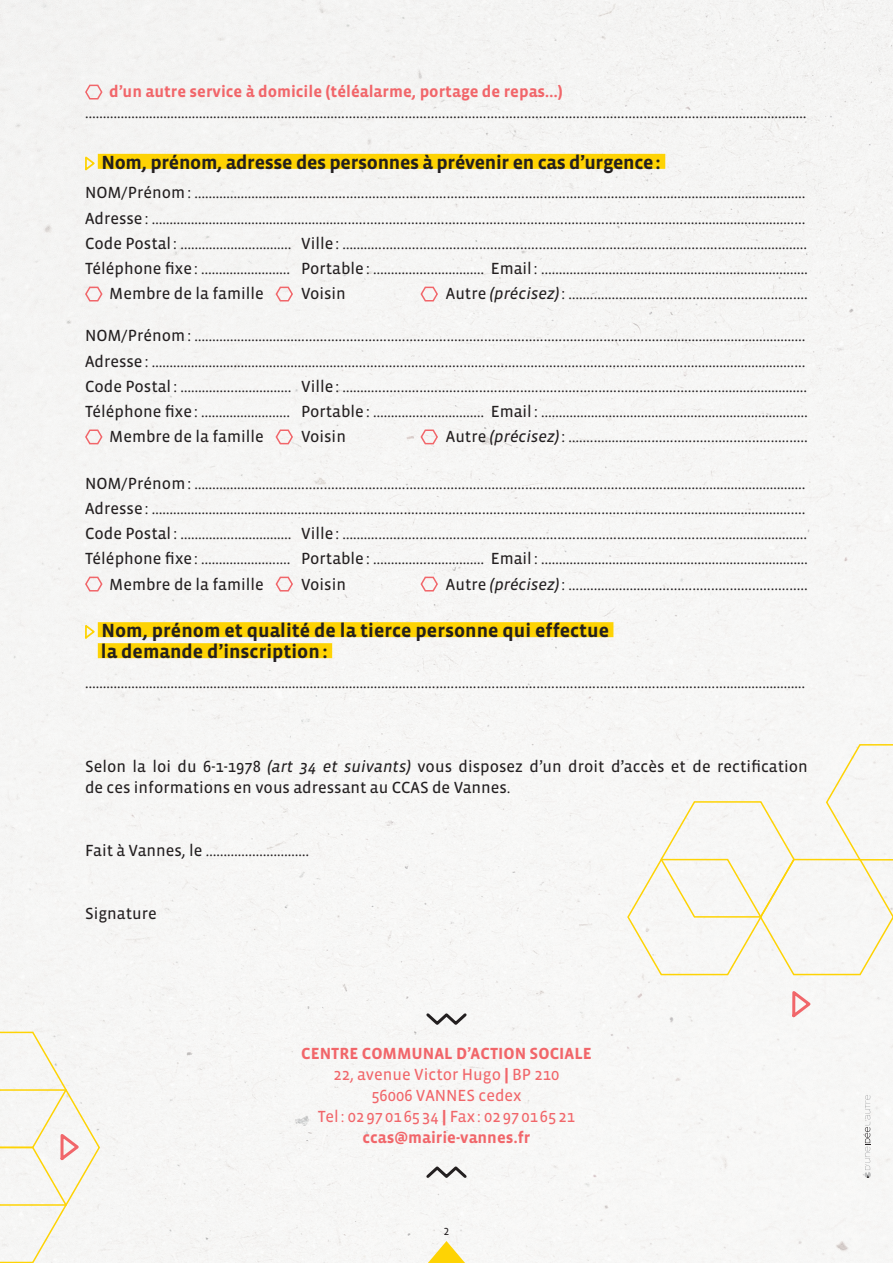
<style>
.page{position:relative;width:893px;height:1263px;background:#f6f6f4}
.page>*{position:absolute;margin:0;border:0;box-sizing:border-box;transform-origin:0 0}
.t1{font:700 19.5px/21px "Vista Sans";color:#231f20}
.t2{font:16.5px/21px "Vista Sans Reg";color:#231f20}
.t3{font:700 16.5px "Vista Sans";color:#f1666a}
.t4{font:16.5px/21px "Vista Sans Reg";color:#f1666a;text-align:center}
.t5{font:10.5px "Vista Sans Alt Reg";color:#231f20}
.s1{font-style:italic}
.s2{font-family:"Vista Sans";font-weight:900}
</style>
<div class="page">
<svg style="left:410px;top:1241px;width:73px;height:22px"></svg>
<svg style="left:424px;top:1010px;width:45px;height:17px"></svg>
<svg style="left:424px;top:1164px;width:45px;height:17px"></svg>
<svg style="left:863px;top:1095px;width:8px;height:84px"></svg>
<div style="left:98px;top:154px;width:567px;height:15px;background:#fed304"></div>
<div style="left:98px;top:622px;width:515px;height:15px;background:#fed304"></div>
<div style="left:98px;top:643px;width:234px;height:15px;background:#fed304"></div>
<svg style="left:83px;top:154px;width:14px;height:18px"></svg>
<svg style="left:83px;top:622px;width:14px;height:18px"></svg>
<svg style="left:84px;top:83px;width:19px;height:17px"></svg>
<svg style="left:84px;top:285px;width:19px;height:17px"></svg>
<svg style="left:84px;top:428px;width:19px;height:17px"></svg>
<svg style="left:84px;top:575px;width:19px;height:17px"></svg>
<svg style="left:275px;top:285px;width:19px;height:17px"></svg>
<svg style="left:275px;top:428px;width:19px;height:17px"></svg>
<svg style="left:275px;top:575px;width:19px;height:17px"></svg>
<svg style="left:420px;top:285px;width:19px;height:17px"></svg>
<svg style="left:420px;top:428px;width:19px;height:17px"></svg>
<svg style="left:420px;top:575px;width:19px;height:17px"></svg>
<div style="left:626px;top:743px;width:267px;height:233px;background:#f7f6f6"></div>
<svg style="left:790px;top:986px;width:24px;height:34px"></svg>
<svg style="left:0;top:1030px;width:101px;height:233px"></svg>
<p class="t3" style="left:109px;top:83px;width:455px">d’un autre service à domicile (téléalarme, portage de repas…)</p>
<p class="t2" style="left:85px;top:103px;width:723px">………………………………………………………………...................................................................................................………………………</p>
<p class="t1" style="left:101px;top:152px;width:561px">Nom, prénom, adresse des personnes à prévenir en cas d’urgence:</p>
<p class="t2" style="left:85px;top:183px;width:722px">NOM/Prénom: ………………………….................................................................................................………………………………….</p>
<p class="t2" style="left:85px;top:208px;width:722px">Adresse: ………………………………………………..............................................................................................………………………....</p>
<p class="t2" style="left:85px;top:233px;width:724px">Code Postal: …………...……………. Ville: ………..............................................................................................…………………..</p>
<p class="t2" style="left:85px;top:258px;width:724px">Téléphone fixe: ……………………. Portable: …………....…………… Email: …………………………………………………………………</p>
<p class="t2" style="left:109px;top:284px;width:156px">Membre de la famille</p>
<p class="t2" style="left:301px;top:284px;width:46px">Voisin</p>
<p class="t2" style="left:446px;top:284px;width:364px">Autre <span class="s1">(précisez)</span>: ……..……..……...........................................</p>
<p class="t2" style="left:85px;top:326px;width:722px">NOM/Prénom: ………………………….................................................................................................………………………………….</p>
<p class="t2" style="left:85px;top:351px;width:722px">Adresse: ………………………………………………..............................................................................................………………………....</p>
<p class="t2" style="left:85px;top:376px;width:724px">Code Postal: …………...……………. Ville: ………..............................................................................................…………………..</p>
<p class="t2" style="left:85px;top:401px;width:724px">Téléphone fixe: ……………………. Portable: …………....…………… Email: …………………………………………………………………</p>
<p class="t2" style="left:109px;top:427px;width:156px">Membre de la famille</p>
<p class="t2" style="left:301px;top:427px;width:46px">Voisin</p>
<p class="t2" style="left:446px;top:427px;width:364px">Autre <span class="s1">(précisez)</span>: ……..……..……...........................................</p>
<p class="t2" style="left:85px;top:473px;width:722px">NOM/Prénom: ………………………….................................................................................................………………………………….</p>
<p class="t2" style="left:85px;top:498px;width:722px">Adresse: ………………………………………………..............................................................................................………………………....</p>
<p class="t2" style="left:85px;top:523px;width:724px">Code Postal: …………...……………. Ville: ………..............................................................................................…………………..</p>
<p class="t2" style="left:85px;top:549px;width:724px">Téléphone fixe: ……………………. Portable: …………....…………… Email: …………………………………………………………………</p>
<p class="t2" style="left:109px;top:574px;width:156px">Membre de la famille</p>
<p class="t2" style="left:301px;top:574px;width:46px">Voisin</p>
<p class="t2" style="left:446px;top:574px;width:364px">Autre <span class="s1">(précisez)</span>: ……..……..……...........................................</p>
<p class="t1" style="left:101px;top:620px;width:510px">Nom, prénom et qualité de la tierce personne qui effectue la demande d’inscription:</p>
<p class="t2" style="left:85px;top:672px;width:721px">……………………..……………………………………….……………….......................................................................................…………………</p>
<p class="t2" style="left:85px;top:756px;width:724px">Selon la loi du 6-1-1978 <span class="s1">(art 34 et suivants)</span> vous disposez d’un droit d’accès et de rectification de ces informations en vous adressant au CCAS de Vannes.</p>
<p class="t2" style="left:85px;top:840px;width:226px">Fait à Vannes, le …………..……………</p>
<p class="t2" style="left:85px;top:903px;width:73px">Signature</p>
<p class="t3" style="left:301px;top:1045px;width:292px">CENTRE COMMUNAL D’ACTION SOCIALE</p>
<p class="t4" style="left:318px;top:1064px;width:259px">22, avenue Victor Hugo <span class="s2">|</span> BP 210<br>56006 VANNES cedex<br>Tel: 02 97016534 <span class="s2">|</span> Fax: 02 97 016521</p>
<p class="t3" style="left:362px;top:1129px;width:169px">ccas@mairie-vannes.fr</p>
<p class="t5" style="left:444px;top:1226px;width:7px">2</p>
</div>
